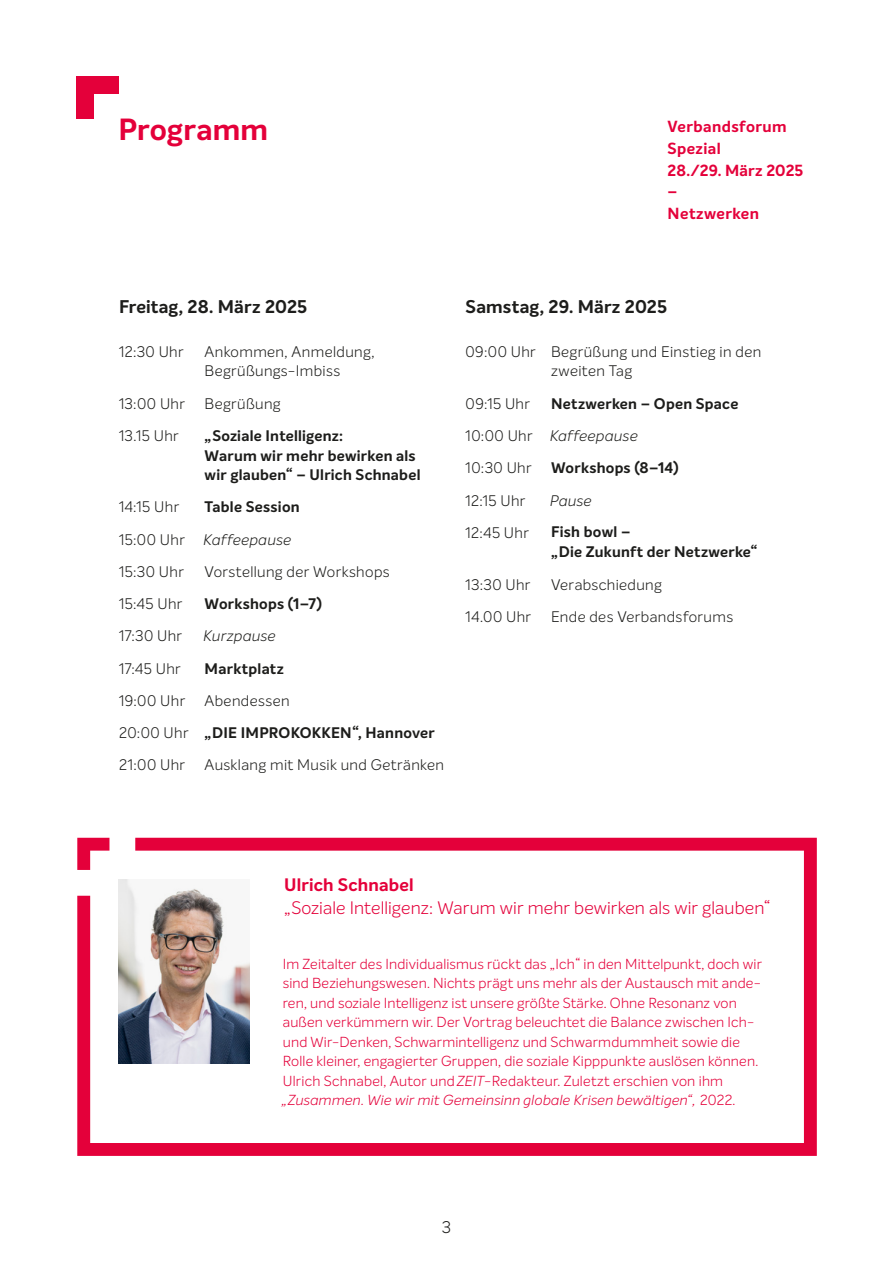
<style>
.page{position:relative;width:893px;height:1263px;background:#fff}
.page>*{position:absolute;margin:0;border:0;box-sizing:border-box;transform-origin:0 0}
.t1{font:700 30px "Intelo Alt";letter-spacing:.005em;color:#e4003a}
.t2{font:700 18px "Intelo Alt";letter-spacing:.01em;color:#1d1d1b}
.t3{font:300 17.7px "Intelo Alt";letter-spacing:.005em;color:#e4003a}
.t4{font:700 17.7px "Intelo Alt";letter-spacing:.01em;color:#e4003a}
.t5{font:300 16.5px "Intelo Alt";color:#1d1d1b}
.t6{font:700 15.75px/21.8px "Intelo Alt";letter-spacing:.025em;color:#e4003a}
.t7{font:300 15px/19.5px "Intelo Alt";letter-spacing:.025em;color:#1d1d1b}
.t8{font:700 15px/19.5px "Intelo Alt";letter-spacing:.015em;color:#1d1d1b}
.t9{font:italic 300 15px "Intelo Alt";letter-spacing:.02em;color:#1d1d1b}
.t10{font:300 14.25px/19.5px "Intelo Alt";letter-spacing:.015em;color:#e4003a}
.s1{font-weight:700}
.s2{font-weight:300}
.s3{font-weight:300;font-style:italic}
.s4{font-style:italic}
</style>
<div class="page">
<div style="left:77px;top:77px;width:42px;height:17px;background:#e4003a"></div>
<div style="left:77px;top:77px;width:17px;height:42px;background:#e4003a"></div>
<svg style="left:77px;top:838px;width:740px;height:318px"></svg>
<svg style="left:77px;top:838px;width:32px;height:32px"></svg>
<img style="left:118px;top:879px;width:131px;height:185px">
<h1 class="t1" style="left:119px;top:111px;width:151px">Programm</h1>
<p class="t6" style="left:668px;top:116px;width:137px">Verbandsforum<br>Spezial<br>28./29. März 2025 –<br>Netzwerken</p>
<p class="t2" style="left:119px;top:296px;width:190px">Freitag, 28. März 2025</p>
<p class="t7" style="left:119px;top:342px;width:66px">12:30 Uhr</p>
<p class="t7" style="left:205px;top:342px;width:171px">Ankommen, Anmeldung,<br>Begrüßungs-Imbiss</p>
<p class="t7" style="left:119px;top:394px;width:67px">13:00 Uhr</p>
<p class="t7" style="left:205px;top:394px;width:78px">Begrüßung</p>
<p class="t7" style="left:119px;top:426px;width:61px">13.15 Uhr</p>
<p class="t8" style="left:205px;top:426px;width:218px">„Soziale Intelligenz:<br>Warum wir mehr bewirken als wir glauben“ – Ulrich Schnabel</p>
<p class="t7" style="left:119px;top:497px;width:62px">14:15 Uhr</p>
<p class="t8" style="left:205px;top:497px;width:97px">Table Session</p>
<p class="t7" style="left:119px;top:529px;width:67px">15:00 Uhr</p>
<p class="t9" style="left:205px;top:530px;width:89px">Kaffeepause</p>
<p class="t7" style="left:119px;top:562px;width:66px">15:30 Uhr</p>
<p class="t7" style="left:205px;top:562px;width:187px">Vorstellung der Workshops</p>
<p class="t7" style="left:119px;top:594px;width:65px">15:45 Uhr</p>
<p class="t8" style="left:205px;top:594px;width:119px">Workshops (1–7)</p>
<p class="t7" style="left:119px;top:626px;width:65px">17:30 Uhr</p>
<p class="t9" style="left:205px;top:627px;width:74px">Kurzpause</p>
<p class="t7" style="left:119px;top:658px;width:63px">17:45 Uhr</p>
<p class="t8" style="left:205px;top:659px;width:81px">Marktplatz</p>
<p class="t7" style="left:119px;top:691px;width:68px">19:00 Uhr</p>
<p class="t7" style="left:119px;top:684px;width:317px;line-height:32.2px;text-indent:86px">Abendessen<br>20:00 Uhr <span class="s1">„DIE IMPROKOKKEN“, Hannover<br></span>21:00 Uhr</p>
<p class="t7" style="left:205px;top:755px;width:241px">Ausklang mit Musik und Getränken</p>
<p class="t2" style="left:466px;top:296px;width:203px">Samstag, 29. März 2025</p>
<p class="t7" style="left:551px;top:342px;width:212px;text-indent:-86px">09:00 Uhr Begrüßung und Einstieg in den zweiten Tag</p>
<p class="t7" style="left:466px;top:394px;width:66px">09:15 Uhr</p>
<p class="t8" style="left:466px;top:388px;width:274px;line-height:32.2px;text-indent:86px">Netzwerken – Open Space<br><span class="s2">10:00 Uhr</span> <span class="s3">Kaffeepause<br></span><span class="s2">10:30 Uhr</span></p>
<p class="t8" style="left:551px;top:458px;width:129px">Workshops (8–14)</p>
<p class="t7" style="left:466px;top:490px;width:61px">12:15 Uhr</p>
<p class="t9" style="left:551px;top:491px;width:43px">Pause</p>
<p class="t7" style="left:466px;top:523px;width:65px">12:45 Uhr</p>
<p class="t8" style="left:551px;top:522px;width:208px">Fish bowl –<br>„Die Zukunft der Netzwerke“</p>
<p class="t7" style="left:466px;top:574px;width:66px">13:30 Uhr</p>
<p class="t7" style="left:551px;top:574px;width:112px">Verabschiedung</p>
<p class="t7" style="left:466px;top:607px;width:67px">14.00 Uhr</p>
<p class="t7" style="left:551px;top:607px;width:184px">Ende des Verbandsforums</p>
<p class="t4" style="left:284px;top:874px;width:131px">Ulrich Schnabel</p>
<p class="t3" style="left:284px;top:896px;width:488px">„Soziale Intelligenz: Warum wir mehr bewirken als wir glauben“</p>
<p class="t10" style="left:283px;top:954px;width:481px">Im Zeitalter des Individualismus rückt das „Ich“ in den Mittelpunkt, doch wir sind Beziehungswesen. Nichts prägt uns mehr als der Austausch mit ande&shy;ren, und soziale Intelligenz ist unsere größte Stärke. Ohne Resonanz von außen verkümmern wir. Der Vortrag beleuchtet die Balance zwischen Ich&shy;und Wir-Denken, Schwarmintelligenz und Schwarmdummheit sowie die Rolle kleiner, engagierter Gruppen, die soziale Kipppunkte auslösen können.<br>Ulrich Schnabel, Autor und <span class="s4">ZEIT</span>-Redakteur. Zuletzt erschien von ihm <span class="s4">„Zusammen. Wie wir mit Gemeinsinn globale Krisen bewältigen“,</span> 2022.</p>
<p class="t5" style="left:442px;top:1217px;width:11px">3</p>
</div>
